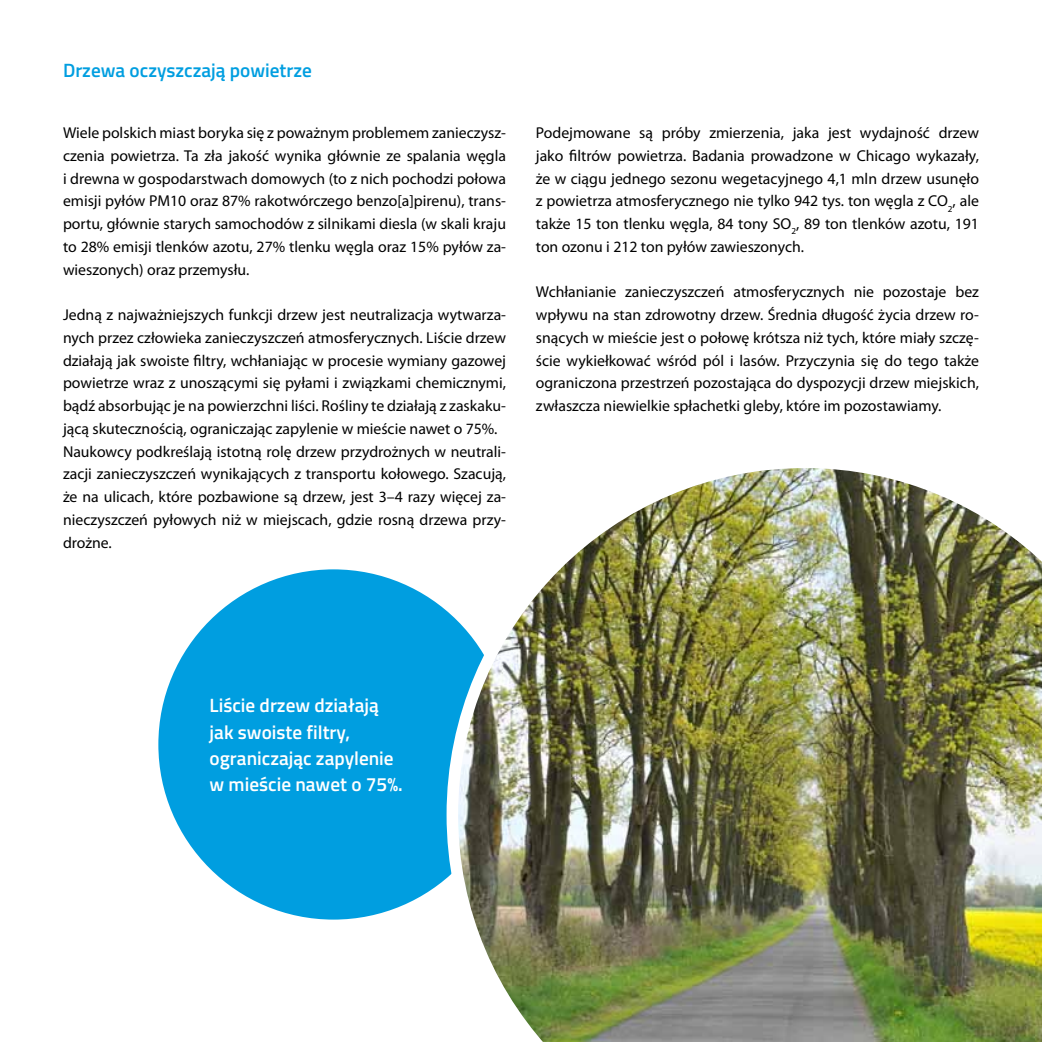
<style>
.page{position:relative;width:1042px;height:1042px;background:#fff}
.page>*{position:absolute;margin:0;border:0;box-sizing:border-box;transform-origin:0 0}
.t1{font:600 19.25px/26.2px "Titillium";color:#fff}
.t2{font:600 19.25px "Titillium";color:#009ee0}
.t3{font:15.75px/22.8px "Myriad Pro";color:#000;text-align:justify}
</style>
<div class="page">
<div style="left:158px;top:569px;width:350px;height:350px;background:#009ee0;border-radius:50%"></div>
<img style="left:446px;top:468px;width:596px;height:574px">
<p class="t2" style="left:63px;top:56px;width:250px">Drzewa oczyszczają powietrze</p>
<p class="t3" style="left:63px;top:122px;width:445px">Wiele polskich miast boryka się z poważnym problemem zanieczysz&shy;czenia powietrza. Ta zła jakość wynika głównie ze spalania węgla i drewna w gospodarstwach domowych (to z nich pochodzi połowa emisji pyłów PM10 oraz 87% rakotwórczego benzo[a]pirenu), trans&shy;portu, głównie starych samochodów z silnikami diesla (w skali kraju to 28% emisji tlenków azotu, 27% tlenku węgla oraz 15% pyłów za&shy;wieszonych) oraz przemysłu.</p>
<p class="t3" style="left:63px;top:304px;width:445px;text-align:left">Jedną z najważniejszych funkcji drzew jest neutralizacja wytwarza&shy;nych przez człowieka zanieczyszczeń atmosferycznych. Liście drzew działają jak swoiste filtry, wchłaniając w procesie wymiany gazowej powietrze wraz z unoszącymi się pyłami i związkami chemicznymi, bądź absorbując je na powierzchni liści. Rośliny te działają z zaskaku&shy;jącą skutecznością, ograniczając zapylenie w mieście nawet o 75%.<br>Naukowcy podkreślają istotną rolę drzew przydrożnych w neutrali&shy;zacji zanieczyszczeń wynikających z transportu kołowego. Szacują, że na ulicach, które pozbawione są drzew, jest 3–4 razy więcej za&shy;nieczyszczeń pyłowych niż w miejscach, gdzie rosną drzewa przy&shy;drożne.</p>
<p class="t3" style="left:536px;top:122px;width:445px">Podejmowane są próby zmierzenia, jaka jest wydajność drzew jako filtrów powietrza. Badania prowadzone w Chicago wykazały, że w ciągu jednego sezonu wegetacyjnego 4,1 mln drzew usunęło z powietrza atmosferycznego nie tylko 942 tys. ton węgla z CO<sub>2</sub>, ale także 15 ton tlenku węgla, 84 tony SO<sub>2</sub>, 89 ton tlenków azotu, 191 ton ozonu i 212 ton pyłów zawieszonych.</p>
<p class="t3" style="left:536px;top:281px;width:445px">Wchłanianie zanieczyszczeń atmosferycznych nie pozostaje bez wpływu na stan zdrowotny drzew. Średnia długość życia drzew ro&shy;snących w mieście jest o połowę krótsza niż tych, które miały szczę&shy;ście wykiełkować wśród pól i lasów. Przyczynia się do tego także ograniczona przestrzeń pozostająca do dyspozycji drzew miejskich, zwłaszcza niewielkie spłachetki gleby, które im pozostawiamy.</p>
<p class="t1" style="left:210px;top:691px;width:195px">Liście drzew działają jak swoiste filtry, ograniczając zapylenie w mieście nawet o 75%.</p>
</div>
